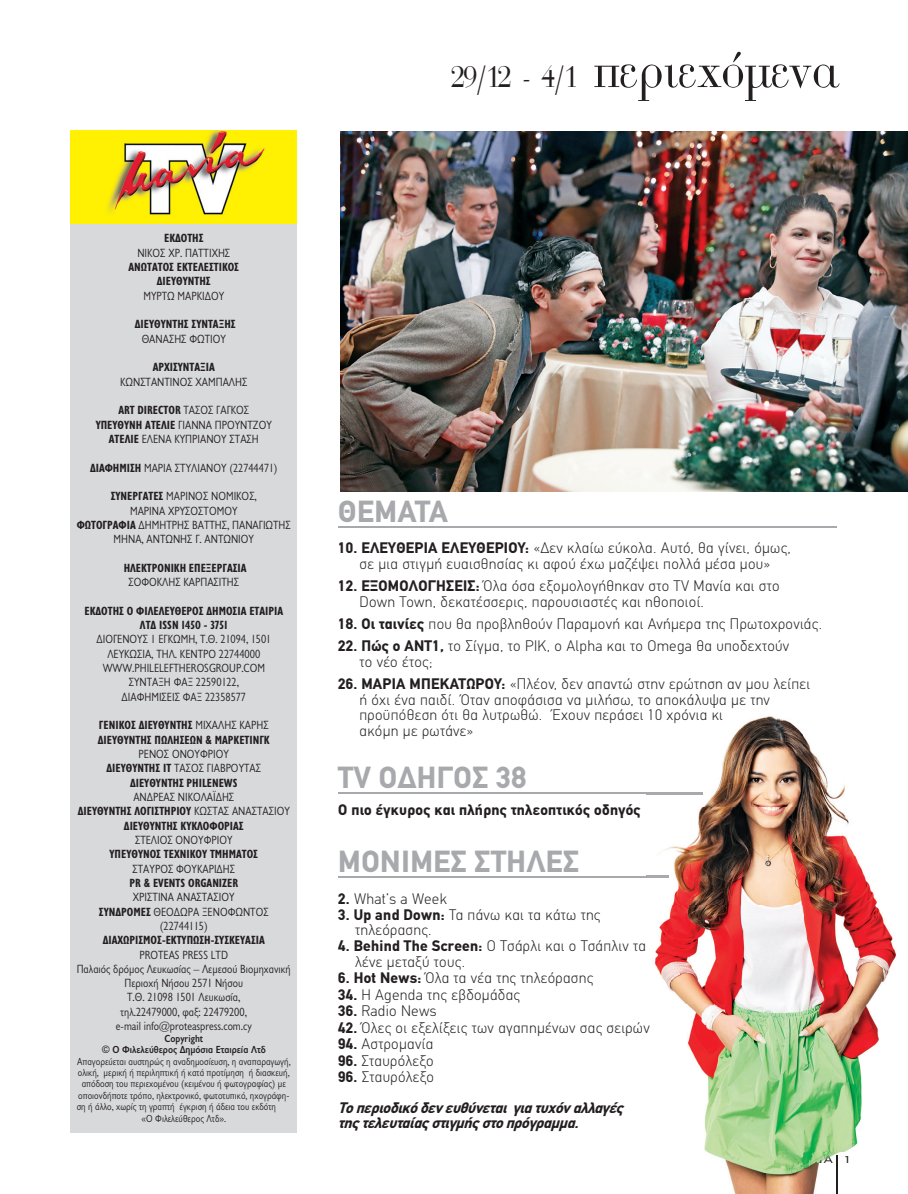
<style>
.page{position:relative;width:908px;height:1194px;background:#fff}
.page>*{position:absolute;margin:0;border:0;box-sizing:border-box;transform-origin:0 0}
.t1{font:52.5px "UB Bonati Cond Medium";color:#231f20}
.t2{font:700 30px "CF Din";letter-spacing:.02em;color:#a8a9ad}
.t3{font:300 15px/15.8px "CF Din";letter-spacing:.02em;color:#231f20}
.t4{font:italic 700 15px/30.3px "CF Din";letter-spacing:-.01em;color:#231f20}
.t5{font:700 15px "CF Din";letter-spacing:.02em;color:#231f20}
.t6{font:300 13.5px "Bank Gothic BT Greek";color:#bfdda1}
.t7{font:12px/14.2px "Gill Sans Hel Semi Condenced";color:#231f20;text-align:center}
.t8{font:700 12px/14.2px "Gill Sans Hel Condenced";color:#231f20;text-align:center}
.t9{font:10.35px "Gill Sans Hel Semi Condenced";color:#231f20}
.t10{font:700 10.35px/11.4px "Gill Sans Hel Semi Condenced";letter-spacing:-.005em;color:#231f20;text-align:center}
.s1{font-size:30px}
.s2{font-family:"Gill Sans Hel Semi Condenced";font-weight:400}
.s3{font-family:"Gill Sans Hel Condenced";font-weight:700}
.s4{font-weight:700}
.s5{font-style:normal}
.s6{font-weight:300;font-style:normal}
.s7{color:#9ccf83}
.s8{color:#99ce84}
.s9{color:#b1d899}
.s10{color:#231f20}
</style>
<div class="page">
<div style="left:70px;top:224px;width:227px;height:908px;background:#d8d9db"></div>
<div style="left:70px;top:131px;width:227px;height:93px;background:#fff101"></div>
<img style="left:107px;top:131px;width:158px;height:84px">
<img style="left:340px;top:131px;width:567px;height:360px">
<hr style="left:338px;top:526px;width:498px;height:1px;background:#a8a9ad">
<hr style="left:338px;top:792px;width:365px;height:2px;background:#a8a9ad">
<hr style="left:338px;top:875px;width:330px;height:2px;background:#a8a9ad">
<img style="left:646px;top:716px;width:250px;height:478px">
<img style="left:646px;top:792px;width:57px;height:2px">
<img style="left:646px;top:875px;width:22px;height:2px">
<img style="left:646px;top:716px;width:76px;height:7px">
<svg style="left:646px;top:940px;width:1px;height:14px"></svg>
<img style="left:646px;top:1022px;width:3px;height:14px">
<svg style="left:845px;top:1155px;width:3px;height:7px"></svg>
<img style="left:836px;top:1155px;width:1px;height:39px">
<img style="left:763px;top:1155px;width:69px;height:7px">
<h1 class="t1" style="left:450px;top:45px;width:386px"><span class="s1">29/12 - 4/1</span> περιεχόμενα</h1>
<p class="t8" style="left:164px;top:233px;width:41px">EΚΔOΤΗΣ</p>
<p class="t7" style="left:137px;top:247px;width:94px">ΝΙΚΟΣ ΧΡ. ΠΑΤΤΙΧΗΣ</p>
<p class="t8" style="left:128px;top:261px;width:112px">ΑΝΩΤΑΤΟΣ ΕΚΤΕΛΕΣΤΙΚΟΣ<br>ΔΙΕΥΘΥΝΤΗΣ</p>
<p class="t7" style="left:143px;top:290px;width:82px">ΜΥΡΤΩ ΜΑΡΚΙΔΟΥ</p>
<p class="t8" style="left:135px;top:319px;width:102px">ΔΙΕΥΘΥΝΤΗΣ ΣΥΝΤΑΞΗΣ</p>
<p class="t7" style="left:142px;top:333px;width:86px">ΘΑΝΑΣΗΣ ΦΩΤΙΟΥ</p>
<p class="t8" style="left:153px;top:361px;width:64px">ΑΡΧΙΣΥΝΤΑΞΙΑ</p>
<p class="t7" style="left:120px;top:376px;width:129px">ΚΩΝΣΤΑΝΤΙΝΟΣ ΧΑΜΠΑΛΗΣ</p>
<p class="t8" style="left:118px;top:404px;width:132px">ΑRT DIRECTOR <span class="s2">TΑΣΟΣ ΓΑΓΚΟΣ</span></p>
<p class="t7" style="left:96px;top:419px;width:178px"><span class="s3">ΥΠΕΥΘΥΝH ΑΤΕΛΙΕ</span> ΓΙΑΝΝΑ ΠΡΟΥΝΤΖΟΥ<br><span class="s3">ΑΤΕΛΙΕ</span> ΕΛΕΝΑ ΚΥΠΡΙΑΝΟΥ ΣΤΑΣΗ</p>
<p class="t7" style="left:90px;top:462px;width:189px"><span class="s3">ΔΙΑΦΗΜΙΣΗ</span> ΜΑΡΙΑ ΣΤΥΛΙΑΝΟΥ (22744471)</p>
<p class="t7" style="left:77px;top:490px;width:215px"><span class="s3">ΣΥΝΕΡΓΑΤΕΣ</span> ΜΑΡΙΝΟΣ ΝΟΜΙΚΟΣ,<br>ΜΑΡΙΝΑ ΧΡΥΣΟΣΤΟΜΟΥ<br><span class="s3">ΦΩΤΟΓΡΑΦΙΑ</span> ΔΗΜΗΤΡΗΣ ΒΑΤΤΗΣ, ΠΑΝΑΓΙΩΤΗΣ<br>ΜΗΝΑ, ΑΝΤΩΝΗΣ Γ. ΑΝΤΩΝΙΟΥ</p>
<p class="t8" style="left:124px;top:562px;width:124px">ΗΛΕΚΤΡΟΝΙΚΗ ΕΠΕΞΕΡΓΑΣΙΑ</p>
<p class="t7" style="left:128px;top:576px;width:112px">ΣΟΦΟΚΛΗΣ ΚΑΡΠΑΣΙΤΗΣ</p>
<p class="t8" style="left:84px;top:605px;width:200px">ΕΚΔΟΤΗΣ Ο ΦΙΛΕΛΕΥΘΕΡΟΣ ΔΗΜΟΣΙΑ ΕΤΑΙΡΙΑ<br>ΛΤΔ ISSN 1450 - 3751</p>
<p class="t7" style="left:96px;top:633px;width:176px">ΔΙΟΓΕΝΟΥΣ 1 ΕΓΚΩΜΗ, Τ.Θ. 21094, 1501<br>ΛΕΥΚΩΣΙΑ, ΤΗΛ. ΚΕΝΤΡΟ 22744000<br>WWW.PHILELEFTHEROSGROUP.COM<br>ΣΥΝΤΑΞΗ ΦΑΞ 22590122,<br>ΔΙΑΦΗΜΙΣΕΙΣ ΦΑΞ 22358577</p>
<p class="t8" style="left:98px;top:719px;width:173px;text-align:left">ΓΕΝΙΚΟΣ ΔΙΕΥΘΥΝΤΗΣ <span class="s2">MΙΧΑΛΗΣ ΚΑΡΗΣ<br></span>ΔΙΕΥΘΥΝΤΗΣ ΠΩΛΗΣΕΩΝ &amp; ΜΑΡΚΕΤΙΝΓΚ</p>
<p class="t7" style="left:106px;top:748px;width:156px">ΡΕΝΟΣ ΟΝΟΥΦΡΙΟΥ<br><span class="s3">ΔΙΕΥΘΥΝΤΗΣ IT</span> TΑΣΟΣ ΓΙΑΒΡΟΥΤΑΣ</p>
<p class="t8" style="left:130px;top:777px;width:109px">ΔΙΕΥΘΥΝΤΗΣ PHILENEWS</p>
<p class="t7" style="left:133px;top:791px;width:102px">ΑΝΔΡΕΑΣ ΝΙΚΟΛΑΪΔΗΣ</p>
<p class="t8" style="left:78px;top:805px;width:214px">ΔΙΕΥΘΥΝΤΗΣ ΛΟΓΙΣΤΗΡΙΟΥ <span class="s2">ΚΩΣΤΑΣ ΑΝΑΣΤΑΣΙΟΥ<br></span>ΔΙΕΥΘΥΝΤΗΣ ΚΥΚΛΟΦΟΡΙΑΣ</p>
<p class="t7" style="left:135px;top:834px;width:99px">ΣΤΕΛΙΟΣ ΟΝΟΥΦΡΙΟΥ</p>
<p class="t8" style="left:109px;top:848px;width:150px">ΥΠΕΥΘΥΝΟΣ ΤΕΧΝΙΚΟΥ ΤΜΗΜΑΤΟΣ</p>
<p class="t7" style="left:132px;top:862px;width:104px">ΣΤΑΥΡΟΣ ΦΟΥΚΑΡΙΔΗΣ</p>
<p class="t8" style="left:129px;top:877px;width:110px">PR &amp; EVENTS ORGANIZER</p>
<p class="t7" style="left:99px;top:891px;width:171px">ΧΡΙΣΤΙΝΑ ΑΝΑΣΤΑΣΙΟΥ<br><span class="s3">ΣΥΝΔΡΟΜΕΣ</span> ΘΕΟΔΩΡΑ ΞΕΝΟΦΩΝΤΟΣ (22744115)</p>
<p class="t8" style="left:103px;top:934px;width:163px">ΔΙΑΧΩΡΙΣΜΟΣ-ΕΚΤΥΠΩΣΗ-ΣΥΣΚΕΥΑΣΙΑ</p>
<p class="t7" style="left:77px;top:948px;width:216px">PROTEAS PRESS LTD<br>Παλαιός δρόμος Λευκωσίας – Λεμεσού Βιομηχανική<br>Περιοχή Νήσου 2571 Νήσου<br>Τ.Θ. 21098 1501 Λευκωσία,<br>τηλ.22479000, φαξ: 22479200,<br>e-mail info@proteaspress.com.cy</p>
<p class="t10" style="left:102px;top:1033px;width:166px">Copyright<br>© O Φιλελεύθερος Δημόσια Εταιρεία Λτδ</p>
<p class="t9" style="left:77px;top:1057px;width:215px">Απαγορεύεται αυστηρώς η αναδημοσίευση, η αναπαραγωγή,</p>
<p class="t9" style="left:78px;top:1069px;width:213px">ολική, μερική ή περιληπτική ή κατά προτίμηση ή διασκευή,</p>
<p class="t9" style="left:82px;top:1080px;width:206px">απόδοση του περιεχομένου (κειμένου ή φωτογραφίας) με</p>
<p class="t9" style="left:78px;top:1091px;width:213px">οποιονδήποτε τρόπο, ηλεκτρονικό, φωτοτυπικό, ηχογράφη-</p>
<p class="t9" style="left:77px;top:1103px;width:201px">ση ή άλλο, χωρίς τη γραπτή έγκριση ή άδεια του εκδότη</p>
<p class="t9" style="left:141px;top:1114px;width:86px">«Ο Φιλελεύθερος Λτδ».</p>
<h2 class="t2" style="left:338px;top:500px;width:111px">ΘΕΜΑΤΑ</h2>
<p class="t3" style="left:338px;top:541px;width:454px;text-align:center"><span class="s4">10. ΕΛΕΥΘΕΡΙΑ ΕΛΕΥΘΕΡΙΟΥ:</span> «Δεν κλαίω εύκολα. Αυτό, θα γίνει, όμως, σε μια στιγμή ευαισθησίας κι αφού έχω μαζέψει πολλά μέσα μου»</p>
<p class="t3" style="left:359px;top:579px;width:421px;text-indent:-21px"><span class="s4">12. ΕΞΟΜΟΛΟΓΗΣΕΙΣ:</span> Όλα όσα εξομολογήθηκαν στο TV Μανία και στο<br>Down Town, δεκατέσσερις, παρουσιαστές και ηθοποιοί.</p>
<p class="t3" style="left:338px;top:617px;width:485px"><span class="s4">18. Οι ταινίες</span> που θα προβληθούν Παραμονή και Ανήμερα της Πρωτοχρονιάς.</p>
<p class="t3" style="left:359px;top:639px;width:431px;text-indent:-21px"><span class="s4">22. Πώς ο ΑΝΤ1,</span> το Σίγμα, το ΡΙΚ, ο Alpha και το Omega θα υποδεχτούν το νέο έτος;</p>
<p class="t3" style="left:359px;top:677px;width:452px;text-indent:-21px"><span class="s4">26. ΜΑΡΙΑ ΜΠΕΚΑΤΩΡΟΥ:</span> «Πλέον, δεν απαντώ στην ερώτηση αν μου λείπει ή όχι ένα παιδί. Όταν αποφάσισα να μιλήσω, το αποκάλυψα με την προϋπόθεση ότι θα λυτρωθώ. Έχουν περάσει 10 χρόνια κι<br>ακόμη με ρωτάνε»</p>
<h2 class="t2" style="left:338px;top:766px;width:189px">TV ΟΔΗΓΟΣ 38</h2>
<p class="t5" style="left:338px;top:804px;width:304px">Ο πιο έγκυρος και πλήρης τηλεοπτικός οδηγός</p>
<h2 class="t2" style="left:338px;top:850px;width:242px">ΜΟΝΙΜΕΣ ΣΤΗΛΕΣ</h2>
<p class="t3" style="left:338px;top:892px;width:110px"><span class="s4">2.</span> What’s a Week</p>
<p class="t3" style="left:355px;top:907px;width:247px;text-indent:-17px"><span class="s4">3. Up and Down:</span> Τα πάνω και τα κάτω της τηλεόρασης.</p>
<p class="t3" style="left:355px;top:939px;width:292px;text-indent:-17px"><span class="s4">4. Behind The Screen:</span> Ο Τσάρλι και ο Τσάπλιν τα λένε μεταξύ τους.</p>
<p class="t3" style="left:338px;top:971px;width:256px"><span class="s4">6. Hot News:</span> Όλα τα νέα της τηλεόρασης</p>
<p class="t3" style="left:338px;top:988px;width:183px"><span class="s4">34.</span> Η Agenda της εβδομάδας</p>
<p class="t3" style="left:338px;top:1004px;width:100px"><span class="s4">36.</span> Radio News</p>
<p class="t3" style="left:338px;top:1021px;width:313px"><span class="s4">42.</span> Όλες οι εξελίξεις των αγαπημένων σας σειρών</p>
<p class="t3" style="left:338px;top:1037px;width:96px"><span class="s4">94.</span> Αστρομανία</p>
<p class="t3" style="left:338px;top:1054px;width:97px"><span class="s4">96.</span> Σταυρόλεξο</p>
<p class="t4" style="left:338px;top:1063px;width:290px"><span class="s5">96.</span> <span class="s6">Σταυρόλεξο<br></span>Το περιοδικό δενευθύνεται για τυχόναλλαγές</p>
<p class="t4" style="left:338px;top:1109px;width:245px">τηςτελευταίαςστιγμήςστο πρόγραμμα.</p>
<p class="t6" style="left:763px;top:1150px;width:91px">TV <span class="s7">M</span><span class="s8">AN</span><span class="s9">IA</span> <span class="s10">1</span></p>
</div>
